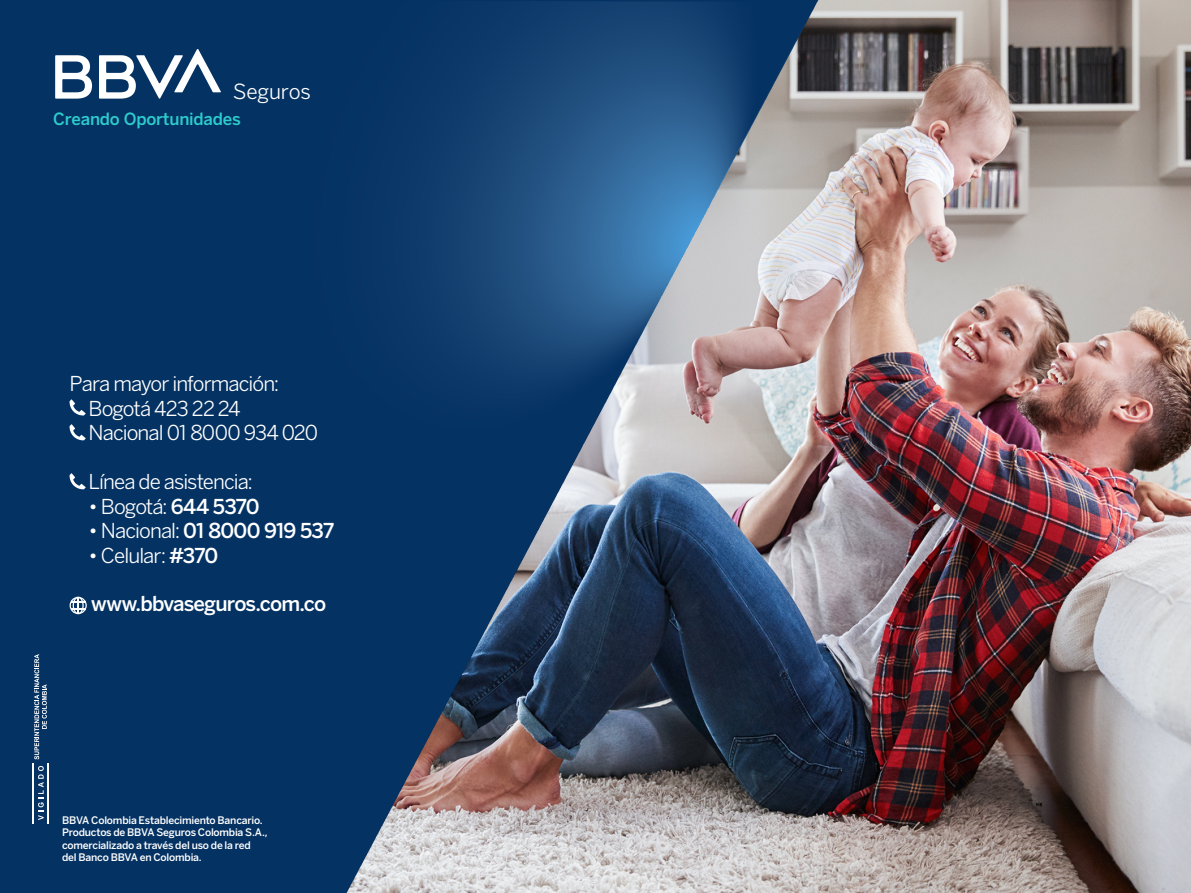
<style>
.page{position:relative;width:1191px;height:893px;background:#043263}
.page>*{position:absolute;margin:0;border:0;box-sizing:border-box;transform-origin:0 0}
.t1{font:20.7px "Benton Sans BBVA";letter-spacing:-.01em;color:#fff}
.t2{font:20.4px/24.5px "Benton Sans BBVA";letter-spacing:-.045em;color:#fff}
.t3{font:500 20.4px "Benton Sans BBVA";letter-spacing:-.045em;color:#fff}
.t4{font:500 16.8px "Benton Sans BBVA";letter-spacing:-.01em;color:#2dcccd}
.t5{font:500 10.35px/12.5px "Benton Sans BBVA";letter-spacing:-.02em;color:#fff}
.s1{font-weight:500}
.s2{font-weight:400}
</style>
<div class="page">
<img style="left:346px;top:0;width:845px;height:893px">
<svg style="left:69px;top:399px;width:17px;height:17px"></svg>
<svg style="left:69px;top:424px;width:17px;height:17px"></svg>
<svg style="left:69px;top:473px;width:17px;height:16px"></svg>
<svg style="left:70px;top:597px;width:17px;height:17px"></svg>
<svg style="left:34px;top:654px;width:13px;height:105px"></svg>
<svg style="left:38px;top:766px;width:6px;height:54px"></svg>
<hr style="left:32px;top:763px;width:2px;height:60px;background:#fff">
<hr style="left:48px;top:763px;width:1px;height:60px;background:#fff">
<svg style="left:55px;top:55px;width:37px;height:44px"></svg>
<svg style="left:99px;top:49px;width:122px;height:50px"></svg>
<h1 class="t1" style="left:233px;top:79px;width:79px">Seguros</h1>
<h3 class="t4" style="left:53px;top:108px;width:189px">Creando Oportunidades</h3>
<h2 class="t2" style="left:89px;top:372px;width:231px;text-indent:-19px">Para mayor información:<br>Bogotá 423 22 24<br>Nacional 01 8000 934 020</h2>
<h2 class="t2" style="left:89px;top:469px;width:166px">Línea de asistencia:</h2>
<h2 class="t2" style="left:89px;top:494px;width:173px">• Bogotá: <span class="s1">644 5370</span></h2>
<h2 class="t3" style="left:89px;top:518px;width:247px"><span class="s2">• Nacional:</span> 01 8000 919 537</h2>
<h2 class="t2" style="left:89px;top:543px;width:131px">• Celular: <span class="s1">#370</span></h2>
<h2 class="t3" style="left:91px;top:591px;width:237px">www.bbvaseguros.com.co</h2>
<p class="t5" style="left:62px;top:814px;width:207px">BBVA Colombia Establecimiento Bancario.<br>Productos de BBVA Seguros Colombia S.A., comercializado a través del uso de la red del Banco BBVA en Colombia.</p>
</div>
